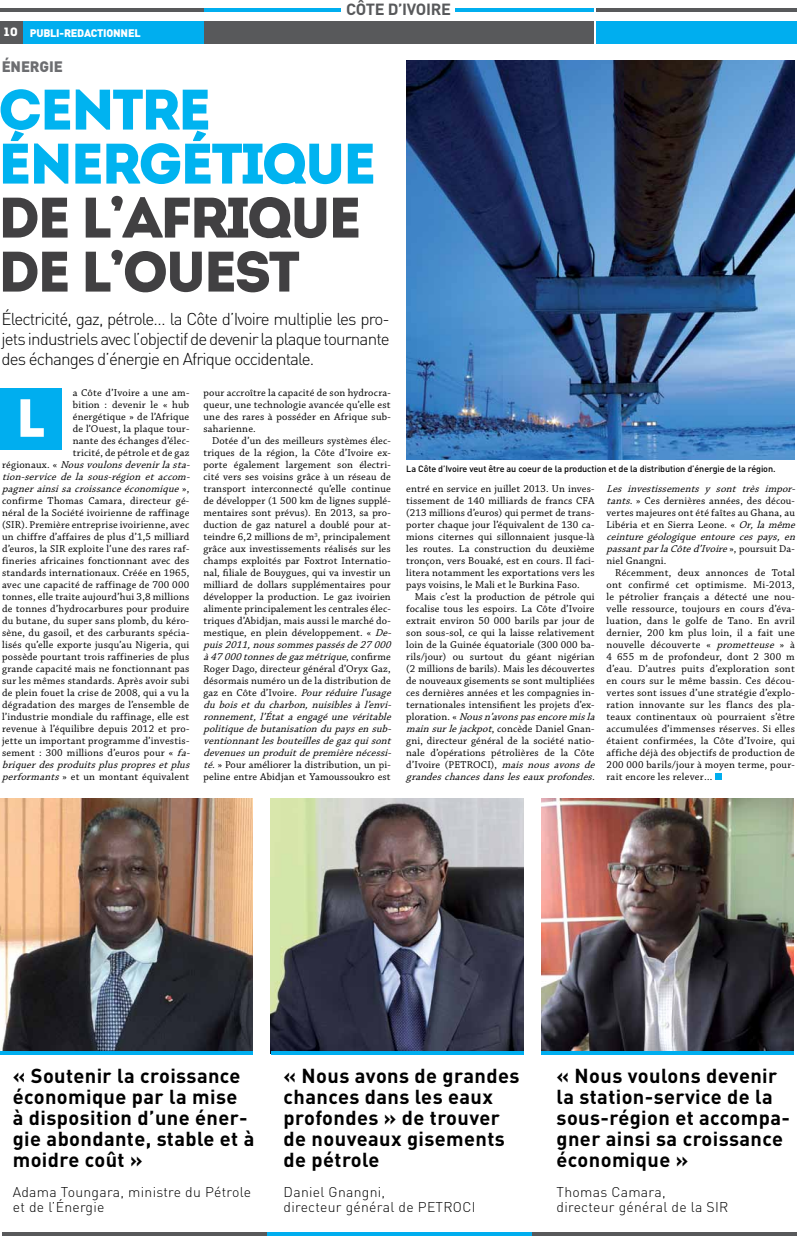
<style>
.page{position:relative;width:797px;height:1236px;background:#fff}
.page>*{position:absolute;margin:0;border:0;box-sizing:border-box;transform-origin:0 0}
.t1{font:57px/86px "Intro";letter-spacing:-.055em;color:#414042}
.t2{font:57px/54px "Intro";letter-spacing:-.055em;color:#00b3f0}
.t3{font:53.6px "Intro";color:#fff}
.t4{font:700 20px/21px "DIN";letter-spacing:.02em;color:#000}
.t5{font:300 17px/20px "DIN";letter-spacing:-.05em;color:#000;text-align:justify}
.t6{font:700 16px "DIN";color:#58595b}
.t7{font:900 15px "DIN";color:#6d6e71}
.t8{font:300 14px/15px "DIN";letter-spacing:.02em;color:#000}
.t9{font:12px "Intro";color:#fff}
.t10{font:900 10.9px "DIN";color:#fff}
.t11{font:10.5px/12px "Chaparral Pro";letter-spacing:.015em;color:#000;text-align:justify}
.t12{font:italic 10.5px/12px "Chaparral Pro";color:#000;text-align:right}
.t13{font:500 9px "DIN";letter-spacing:-.01em;color:#000}
.s1{font-style:normal}
.s2{font-style:italic}
</style>
<div class="page">
<div style="left:0;top:21px;width:210px;height:23px;background:#00aeef"></div>
<div style="left:0;top:21px;width:22px;height:23px;background:#58595b"></div>
<div style="left:596px;top:21px;width:201px;height:23px;background:#00aeef"></div>
<div style="left:203px;top:21px;width:390px;height:23px;background:#58595b"></div>
<hr style="left:203px;top:8px;width:137px;height:3px;background:#00aeef">
<hr style="left:0;top:8px;width:203px;height:3px;background:#58595b">
<hr style="left:596px;top:8px;width:201px;height:3px;background:#58595b">
<hr style="left:455px;top:8px;width:138px;height:3px;background:#00aeef">
<hr style="left:3px;top:1233px;width:794px;height:3px;background:#58595b">
<hr style="left:267px;top:1233px;width:265px;height:3px;background:#00aeef">
<div style="left:0;top:388px;width:61px;height:62px;background:#00aeef"></div>
<img style="left:406px;top:60px;width:388px;height:400px">
<div style="left:715px;top:773px;width:7px;height:7px;background:#00aeef"></div>
<img style="left:0;top:798px;width:252px;height:253px">
<hr style="left:0;top:1051px;width:253px;height:3px;background:#00aeef">
<img style="left:541px;top:798px;width:252px;height:253px">
<hr style="left:541px;top:1051px;width:252px;height:3px;background:#00aeef">
<img style="left:271px;top:798px;width:252px;height:253px">
<hr style="left:271px;top:1051px;width:252px;height:3px;background:#00aeef">
<p class="t9" style="left:4px;top:24px;width:16px">10</p>
<p class="t10" style="left:30px;top:25px;width:42px">PUBLI-REDA</p>
<p class="t10" style="left:91px;top:25px;width:14px">CTIONNEL</p>
<h3 class="t7" style="left:2px;top:56px;width:10px">ÉNERGIE</h3>
<h3 class="t6" style="left:346px;top:-1px;width:20px">CÔTE</h3>
<h3 class="t6" style="left:387px;top:-1px;width:54px">D’IVOIRE</h3>
<h1 class="t2" style="left:-2px;top:83px;width:380px">CENTRE<br>ÉNERGÉTIQUE</h1>
<h1 class="t1" style="left:-2px;top:175px;width:366px">DE L AFRIQUE</h1>
<h1 class="t1" style="left:-2px;top:143px;width:304px;text-indent:111px">,<br>DE L OUEST</h1>
<h1 class="t1" style="left:109px;top:197px;width:18px">,</h1>
<h3 class="t5" style="left:1px;top:309px;width:390px">Électricité, gaz, pétrole… la Côte d’Ivoire multiplie les pro&shy;jets industriels avec l’objectif de devenir la plaque tournante des échanges d’énergie en Afrique occidentale.</h3>
<p class="t11" style="left:73px;top:387px;width:118px">a Côte d’Ivoire a une am-</p>
<p class="t11" style="left:73px;top:399px;width:118px">bition : devenir le « hub</p>
<p class="t11" style="left:73px;top:411px;width:118px">énergétique » de l’Afrique</p>
<p class="t11" style="left:73px;top:423px;width:118px">de l’Ouest, la plaque tour-</p>
<p class="t11" style="left:73px;top:435px;width:118px">nante des échanges d’élec-</p>
<p class="t11" style="left:73px;top:447px;width:118px">tricité, de pétrole et de gaz</p>
<p class="t12" style="left:2px;top:459px;width:192px"><span class="s1">r é g i o n a u x . «</span> Nousvoulonsdevenirlasta-</p>
<p class="t12" style="left:2px;top:471px;width:192px">tion-service de la sous-région et accom-</p>
<p class="t12" style="left:2px;top:483px;width:189px">pagnerainsisacroissanceéconomique<span class="s1">» ,</span></p>
<p class="t11" style="left:2px;top:495px;width:189px">confirme Thomas Camara, directeur gé-</p>
<p class="t11" style="left:2px;top:507px;width:189px">néral de la Société ivoirienne de raffinage</p>
<p class="t11" style="left:2px;top:519px;width:189px">(SIR). Première entreprise ivoirienne, avec</p>
<p class="t11" style="left:2px;top:531px;width:189px">un chiffre d’affaires de plus d’1,5 milliard</p>
<p class="t11" style="left:2px;top:543px;width:189px">d’euros, la SIR exploite l’une des rares raf-</p>
<p class="t11" style="left:2px;top:555px;width:189px">fineries africaines fonctionnant avec des</p>
<p class="t11" style="left:2px;top:567px;width:189px">standards internationaux. Créée en 1965,</p>
<p class="t11" style="left:2px;top:579px;width:189px">avec une capacité de raffinage de 700 000</p>
<p class="t11" style="left:2px;top:591px;width:189px">tonnes, elle traite aujourd’hui 3,8 millions</p>
<p class="t11" style="left:2px;top:603px;width:189px">de tonnes d’hydrocarbures pour produire</p>
<p class="t11" style="left:2px;top:615px;width:189px">du butane, du super sans plomb, du kéro-</p>
<p class="t11" style="left:2px;top:627px;width:189px">sène, du gasoil, et des carburants spécia-</p>
<p class="t11" style="left:2px;top:639px;width:189px">lisés qu’elle exporte jusqu’au Nigeria, qui</p>
<p class="t11" style="left:2px;top:651px;width:189px">possède pourtant trois raffineries de plus</p>
<p class="t11" style="left:2px;top:663px;width:189px">grande capacité mais ne fonctionnant pas</p>
<p class="t11" style="left:2px;top:675px;width:189px">sur les mêmes standards. Après avoir subi</p>
<p class="t11" style="left:2px;top:687px;width:189px">de plein fouet la crise de 2008, qui a vu la</p>
<p class="t11" style="left:2px;top:699px;width:189px">dégradation des marges de l’ensemble de</p>
<p class="t11" style="left:2px;top:711px;width:189px">l’industrie mondiale du raffinage, elle est</p>
<p class="t11" style="left:2px;top:723px;width:189px">revenue à l’équilibre depuis 2012 et pro-</p>
<p class="t11" style="left:2px;top:735px;width:189px">jette un important programme d’investis-</p>
<p class="t11" style="left:2px;top:747px;width:192px">sement : 300 millions d’euros pour « <span class="s2">fa-</span></p>
<p class="t12" style="left:2px;top:759px;width:192px">briquerdesproduitspluspropresetplus</p>
<p class="t11" style="left:2px;top:771px;width:189px"><span class="s2">performants</span>» et un montant équivalent</p>
<p class="t11" style="left:203px;top:387px;width:189px">pour accroître la capacité de son hydrocra&shy;queur, une technologie avancée qu’elle est une des rares à posséder en Afrique sub&shy;saharienne.</p>
<p class="t11" style="left:203px;top:435px;width:192px;text-align:center">Dotée d’un des meilleurs systèmes élec&shy;triques de la région, la Côte d’Ivoire ex&shy;porte également largement son électri&shy;cité vers ses voisins grâce à un réseau de transport interconnecté qu’elle continue de développer (1 500 km de lignes supplé&shy;mentaires sont prévus). En 2013, sa pro&shy;duction de gaz naturel a doublé pour at&shy;teindre 6,2 millions de m<sup>3</sup>, principalement grâce aux investissements réalisés sur les champs exploités par Foxtrot Internatio&shy;nal, filiale de Bouygues, qui va investir un milliard de dollars supplémentaires pour développer la production. Le gaz ivoirien alimente principalement les centrales élec&shy;triques d’Abidjan, mais aussi le marché do&shy;mestique, en plein développement. « <span class="s2">De&shy;puis2011,noussommespassésde27000 à47000tonnesdegazmétrique</span>, c o n fi r m e Roger Dago, directeur général d’Oryx Gaz, désormais numéro un de la distribution de g a z e n C ô t e d ’ I v o i r e . <span class="s2">Pourréduirel’usage du bois et du charbon, nuisibles à l’envi&shy;ronnement, l’État a engagé une véritable politiquedebutanisation dupaysen sub&shy;ventionnantlesbouteillesdegazquisont devenuesun produitdepremièrenécessi&shy;té.</span>» Pour améliorer la distribution, un pi&shy;peline entre Abidjan et Yamoussoukro est</p>
<h2 class="t3" style="left:16px;top:386px;width:31px">L</h2>
<p class="t13" style="left:406px;top:463px;width:371px">La Côte d’Ivoire veut être au coeur de la production et de la distribution d’énergie de la région.</p>
<p class="t11" style="left:406px;top:483px;width:190px">entré en service en juillet 2013. Un inves&shy;tissement de 140 milliards de francs CFA (213 millions d’euros) qui permet de trans&shy;porter chaque jour l’équivalent de 130 ca&shy;mions citernes qui sillonnaient jusque-là les routes. La construction du deuxième tronçon, vers Bouaké, est en cours. Il faci&shy;litera notamment les exportations vers les pays voisins, le Mali et le Burkina Faso.</p>
<p class="t11" style="left:406px;top:591px;width:193px;text-align:left;text-indent:9px">Mais c’est la production de pétrole qui focalise tous les espoirs. La Côte d’Ivoire extrait environ 50 000 barils par jour de son sous-sol, ce qui la laisse relativement loin de la Guinée équatoriale (300 000 ba&shy;rils/jour) ou surtout du géant nigérian (2 millions de barils). Mais les découvertes de nouveaux gisements se sont multipliées ces dernières années et les compagnies in&shy;ternationales intensifient les projets d’ex&shy;p l o r a t i o n . « <span class="s2">Nousn’avonspasencoremisla main surlejackpot</span>, concède Daniel Gnan&shy;gni, directeur général de la société natio&shy;nale d’opérations pétrolières de la Côte d’Ivoire (Petroci</p>
<p class="t12" style="left:406px;top:759px;width:193px"><span class="s1">) ,</span> mais nous avons de grandeschancesdansleseauxprofondes.</p>
<p class="t11" style="left:606px;top:483px;width:193px;text-align:left"><span class="s2">Les investissements y sont très impor&shy;tants.</span>» Ces dernières années, des décou&shy;vertes majeures ont été faîtes au Ghana, au Libéria et en Sierra Leone. « <span class="s2">Or,lamême ceinture géologique entoure ces pays, en passantparlaCôted’Ivoire</span>» , p o u r s u i t D a - niel Gnangni.</p>
<p class="t11" style="left:606px;top:567px;width:190px;text-indent:9px">Récemment, deux annonces de Total ont confirmé cet optimisme. Mi-2013, le pétrolier français a détecté une nou&shy;velle ressource, toujours en cours d’éva&shy;luation, dans le golfe de Tano. En avril dernier, 200 km plus loin, il a fait une nouvelle découverte « <span class="s2">prometteuse</span> » à 4 655 m de profondeur, dont 2 300 m d’eau. D’autres puits d’exploration sont en cours sur le même bassin. Ces décou&shy;vertes sont issues d’une stratégie d’explo&shy;ration innovante sur les flancs des pla&shy;teaux continentaux où pourraient s’être accumulées d’immenses réserves. Si elles étaient confirmées, la Côte d’Ivoire, qui affiche déjà des objectifs de production de 200 000 barils/jour à moyen terme, pour&shy;rait encore les relever…</p>
<h3 class="t4" style="left:13px;top:1064px;width:243px">« Soutenir la croissance économique par la mise<br>à disposition d’une éner&shy;gie abondante, stable et à moidre coût »</h3>
<h3 class="t8" style="left:13px;top:1184px;width:240px">Adama Toungara, ministre du Pétrole et de l’Énergie</h3>
<h3 class="t4" style="left:283px;top:1064px;width:237px">« Nous avons de grandes chances dans les eaux profondes » de trouver de nouveaux gisements de pétrole</h3>
<h3 class="t8" style="left:283px;top:1184px;width:193px">Daniel Gnangni,<br>directeur général de Petroci</h3>
<h3 class="t4" style="left:556px;top:1064px;width:235px">« Nous voulons devenir la station-service de la sous-région et accompa&shy;gner ainsi sa croissance économique »</h3>
<h3 class="t8" style="left:556px;top:1184px;width:158px">Thomas Camara, directeur général de la SIR</h3>
</div>
